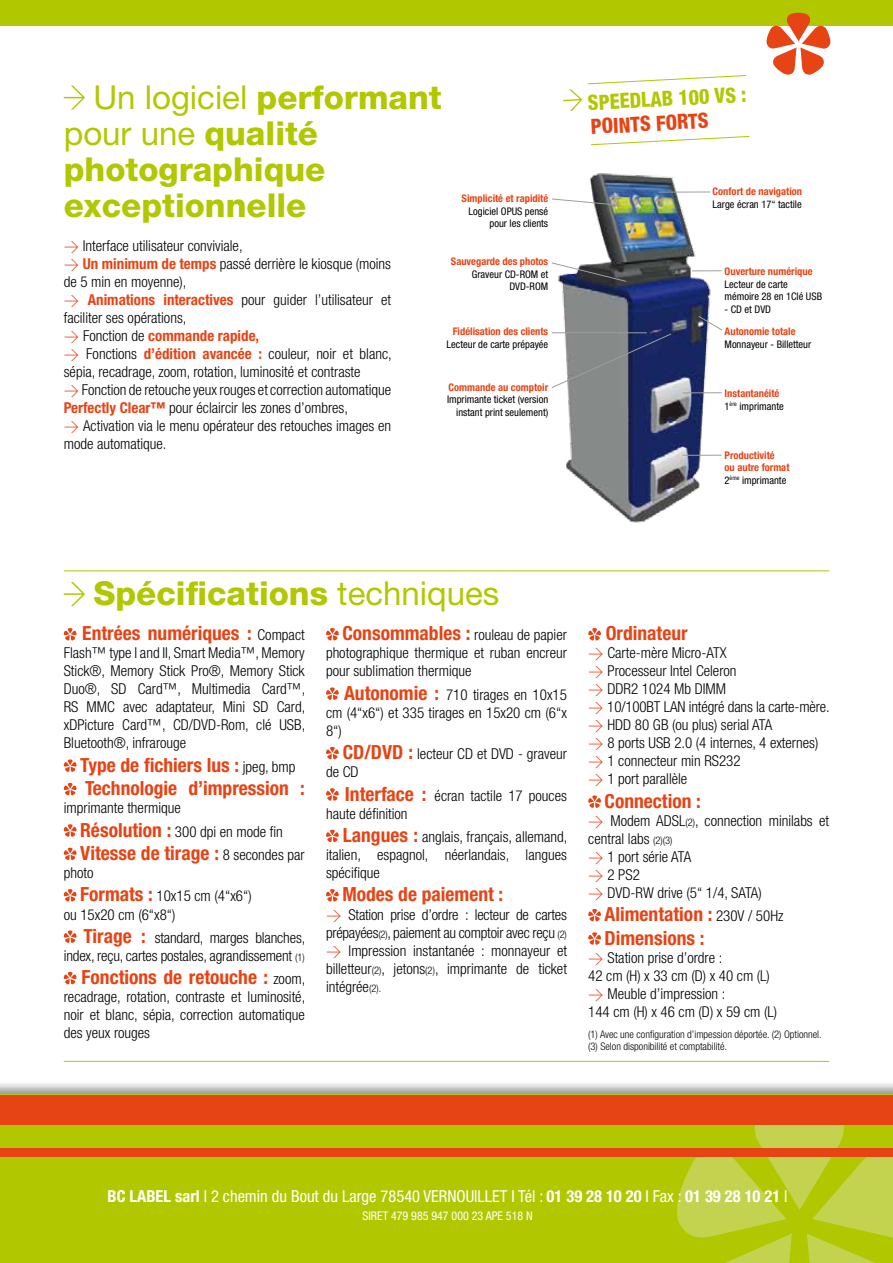
<style>
.page{position:relative;width:893px;height:1263px;background:#fff}
.page>*{position:absolute;margin:0;border:0;box-sizing:border-box;transform-origin:0 0}
.t1{font:800 33px/36px "Helvetica Neue LT Std";color:#b1c800}
.t2{font:800 condensed 21px "Helvetica Neue LT Std";color:#b1c800;scale:.95 1}
.t3{font:800 condensed 21px "Helvetica Neue LT Std";color:#e64415;scale:.95 1}
.t4{font:700 condensed 19.5px/23.4px "Helvetica Neue LT Std";color:#e64415}
.t5{font:condensed 16.5px "Helvetica Neue LT Std";color:#fff}
.t6{font:300 condensed 15px/18px "Helvetica Neue LT Std";color:#000}
.t7{font:condensed 12px "Helvetica Neue LT Std";color:#fff}
.t8{font:condensed 10.5px/12.6px "Helvetica Neue LT Std";color:#000;text-align:right}
.t9{font:700 condensed 10.5px/12.6px "Helvetica Neue LT Std";color:#e64415}
.t10{font:300 condensed 10.5px/12.6px "Helvetica Neue LT Std";color:#000}
.s1{font-weight:400}
.s2{font-family:"DIN";font-stretch:normal;color:#e64415}
.s3{font-weight:700;color:#e64415}
.s4{font-weight:400;color:#000}
.s5{font-weight:300;font-size:15px;color:#000}
.s6{font-weight:700;font-size:19.5px;color:#e64415}
.s7{font-size:10.5px}
.s8{font-weight:700}
</style>
<div class="page">
<div style="left:0;top:1080px;width:893px;height:183px;background:#000;opacity:.4"></div>
<div style="left:0;top:1095px;width:893px;height:168px;background:#b1c800"></div>
<div style="left:0;top:0;width:893px;height:26px;background:#b1c800"></div>
<svg style="left:767px;top:13px;width:63px;height:62px"></svg>
<svg style="left:677px;top:1124px;width:216px;height:139px"></svg>
<div style="left:0;top:1095px;width:893px;height:29px;background:#e64415"></div>
<div style="left:0;top:1148px;width:893px;height:9px;background:#e64415"></div>
<svg style="left:64px;top:86px;width:21px;height:24px"></svg>
<hr style="left:64px;top:1061px;width:765px;height:1px;background:#b1c800">
<hr style="left:64px;top:570px;width:765px;height:1px;background:#b1c800">
<svg style="left:64px;top:582px;width:21px;height:24px"></svg>
<svg style="left:64px;top:628px;width:13px;height:12px"></svg>
<svg style="left:64px;top:759px;width:13px;height:13px"></svg>
<svg style="left:64px;top:783px;width:13px;height:12px"></svg>
<svg style="left:64px;top:824px;width:13px;height:13px"></svg>
<svg style="left:64px;top:848px;width:13px;height:12px"></svg>
<svg style="left:64px;top:889px;width:13px;height:12px"></svg>
<svg style="left:64px;top:930px;width:13px;height:13px"></svg>
<svg style="left:64px;top:972px;width:13px;height:12px"></svg>
<svg style="left:326px;top:628px;width:13px;height:12px"></svg>
<svg style="left:326px;top:687px;width:13px;height:13px"></svg>
<svg style="left:326px;top:747px;width:13px;height:12px"></svg>
<svg style="left:326px;top:788px;width:13px;height:13px"></svg>
<svg style="left:326px;top:830px;width:13px;height:12px"></svg>
<svg style="left:326px;top:889px;width:13px;height:12px"></svg>
<svg style="left:588px;top:628px;width:13px;height:12px"></svg>
<svg style="left:588px;top:795px;width:13px;height:13px"></svg>
<svg style="left:588px;top:909px;width:13px;height:12px"></svg>
<svg style="left:588px;top:932px;width:13px;height:13px"></svg>
<svg style="left:591px;top:136px;width:159px;height:9px"></svg>
<svg style="left:563px;top:75px;width:184px;height:36px"></svg>
<img style="left:559px;top:173px;width:163px;height:350px">
<svg style="left:552px;top:198px;width:70px;height:8px"></svg>
<hr style="left:658px;top:192px;width:52px;height:1px;background:#9c9e9f">
<hr style="left:692px;top:270px;width:30px;height:1px;background:#9c9e9f">
<svg style="left:698px;top:315px;width:25px;height:16px"></svg>
<hr style="left:682px;top:392px;width:40px;height:1px;background:#9c9e9f">
<hr style="left:682px;top:455px;width:40px;height:1px;background:#9c9e9f">
<svg style="left:552px;top:262px;width:75px;height:20px"></svg>
<hr style="left:552px;top:332px;width:95px;height:1px;background:#9c9e9f">
<svg style="left:551px;top:333px;width:121px;height:55px;background:#70768a"></svg>
<h1 class="t1" style="left:64px;top:79px;width:379px;text-indent:30px"><span class="s1">Un logiciel</span> performant <span class="s1">pour une</span> qualité photographique exceptionnelle</h1>
<p class="t6" style="left:64px;top:237px;width:329px"><span class="s2">&gt;</span> Interface utilisateur conviviale,<br><span class="s2">&gt;</span> <span class="s3">Un minimum de temps</span> passé derrière le kiosque (moins de 5 min en moyenne),<br><span class="s2">&gt;</span> <span class="s3">Animations interactives</span> pour guider l’utilisateur et faciliter ses opérations,<br><span class="s2">&gt;</span> Fonction de <span class="s3">commande rapide,<br></span><span class="s2">&gt;</span> Fonctions <span class="s3">d’édition avancée :</span> couleur, noir et blanc, sépia, recadrage, zoom, rotation, luminosité et contraste<br><span class="s2">&gt;</span> Fonction de retouche yeux rouges et correction automatique <span class="s3">Perfectly Clear™</span> pour éclaircir les zones d’ombres,<br><span class="s2">&gt;</span> Activation via le menu opérateur des retouches images en mode automatique.</p>
<p class="t9" style="left:462px;top:192px;width:88px">Simplicité et rapidité</p>
<p class="t8" style="left:469px;top:204px;width:81px">Logiciel OPUS pensé pour les clients</p>
<p class="t9" style="left:451px;top:255px;width:99px">Sauvegarde des photos</p>
<p class="t8" style="left:472px;top:268px;width:78px">Graveur CD-ROM et<br>DVD-ROM</p>
<p class="t9" style="left:453px;top:325px;width:97px">Fidélisation des clients</p>
<p class="t8" style="left:447px;top:338px;width:103px">Lecteur de carte prépayée</p>
<p class="t9" style="left:449px;top:380px;width:101px">Commande au comptoir</p>
<p class="t8" style="left:447px;top:393px;width:103px">Imprimante ticket (version instant print seulement)</p>
<h2 class="t2" style="left:587px;top:90px;width:168px;rotate:-3deg">SPEEDLAB 100 VS :</h2>
<h2 class="t3" style="left:590px;top:114px;width:126px;rotate:-3deg">POINTS FORTS</h2>
<p class="t9" style="left:713px;top:185px;width:91px">Confort de navigation</p>
<p class="t8" style="left:713px;top:198px;width:91px">Large écran 17“ tactile</p>
<p class="t9" style="left:725px;top:265px;width:90px">Ouverture numérique</p>
<p class="t8" style="left:725px;top:278px;width:99px;text-align:left">Lecteur de carte mémoire 28 en 1Clé USB</p>
<p class="t8" style="left:725px;top:303px;width:48px">- CD et DVD</p>
<p class="t9" style="left:725px;top:325px;width:73px">Autonomie totale</p>
<p class="t8" style="left:725px;top:337px;width:88px">Monnayeur - Billetteur</p>
<p class="t9" style="left:725px;top:387px;width:61px">Instantanéité<br><span class="s4">1</span><sup>ère</sup> <span class="s4">imprimante</span></p>
<p class="t9" style="left:725px;top:449px;width:66px">Productivité<br>ou autre format<br><span class="s4">2</span><sup>ème</sup> <span class="s4">imprimante</span></p>
<h1 class="t1" style="left:93px;top:575px;width:407px">Spécifications <span class="s1">techniques</span></h1>
<h3 class="t4" style="left:82px;top:621px;width:224px">Entrées numériques : <span class="s5">Compact</span></h3>
<p class="t6" style="left:64px;top:644px;width:243px;text-align:justify">Flash™ type I and II, Smart Media™, Memory Stick®, Memory Stick Pro®, Memory Stick Duo®, SD Card™, Multimedia Card™, RS MMC avec adaptateur, Mini SD Card, xDPicture Card™, CD/DVD-Rom, clé USB, Bluetooth®, infrarouge</p>
<h3 class="t4" style="left:80px;top:753px;width:226px">Type de fichiers lus : <span class="s5">jpeg, bmp<br></span>Technologie d’impression :</h3>
<p class="t6" style="left:80px;top:796px;width:204px;line-height:23.4px;text-indent:-16px">imprimante thermique<br><span class="s6">Résolution :</span> 300 dpi en mode fin</p>
<h3 class="t4" style="left:80px;top:841px;width:226px">Vitesse de tirage : <span class="s5">8 secondes par</span></h3>
<p class="t6" style="left:80px;top:861px;width:173px;line-height:23.4px;text-indent:-16px">photo<br><span class="s6">Formats :</span> 10x15 cm (4“x6“)</p>
<p class="t6" style="left:84px;top:902px;width:223px;line-height:23.4px;text-indent:-20px">ou 15x20 cm (6“x8“)<br><span class="s6">Tirage :</span> standard, marges blanches,</p>
<p class="t6" style="left:64px;top:946px;width:242px">index, reçu, cartes postales, agrandissement <span class="s7">(1)</span></p>
<h3 class="t4" style="left:82px;top:965px;width:225px">Fonctions de retouche : <span class="s5">zoom,</span></h3>
<p class="t6" style="left:64px;top:988px;width:243px;text-align:justify">recadrage, rotation, contraste et luminosité, noir et blanc, sépia, correction automatique des yeux rouges</p>
<p class="t6" style="left:326px;top:626px;width:242px;text-align:justify;text-indent:16px"><span class="s6">Consommables :</span> rouleau de papier photographique thermique et ruban encreur pour sublimation thermique</p>
<p class="t6" style="left:326px;top:685px;width:242px;text-align:justify;text-indent:18px"><span class="s6">Autonomie :</span> 710 tirages en 10x15 cm (4“x6“) et 335 tirages en 15x20 cm (6“x 8“)</p>
<p class="t6" style="left:326px;top:745px;width:242px;text-indent:17px"><span class="s6">CD/DVD :</span> lecteur CD et DVD - graveur de CD</p>
<p class="t6" style="left:326px;top:786px;width:242px;text-indent:19px"><span class="s6">Interface :</span> écran tactile 17 pouces haute définition</p>
<p class="t6" style="left:326px;top:828px;width:243px;text-align:justify;text-indent:17px"><span class="s6">Langues :</span> anglais, français, allemand, italien, espagnol, néerlandais, langues spécifique</p>
<h3 class="t4" style="left:342px;top:882px;width:162px">Modes de paiement :</h3>
<p class="t6" style="left:326px;top:905px;width:242px;text-align:justify"><span class="s2">&gt;</span> Station prise d’ordre : lecteur de cartes prépayées<span class="s7">(2)</span>, paiement au comptoir avec reçu <span class="s7">(2) </span><span class="s2">&gt;</span> Impression instantanée : monnayeur et billetteur<span class="s7">(2)</span>, jetons<span class="s7">(2)</span>, imprimante de ticket intégrée<span class="s7">(2).</span></p>
<h3 class="t4" style="left:606px;top:621px;width:83px">Ordinateur</h3>
<p class="t6" style="left:588px;top:644px;width:243px"><span class="s2">&gt;</span> Carte-mère Micro-ATX<br><span class="s2">&gt;</span> Processeur Intel Celeron<br><span class="s2">&gt;</span> DDR2 1024 Mb DIMM<br><span class="s2">&gt;</span> 10/100BT LAN intégré dans la carte-mère. <span class="s2">&gt;</span> HDD 80 GB (ou plus) serial ATA<br><span class="s2">&gt;</span> 8 ports USB 2.0 (4 internes, 4 externes) <span class="s2">&gt;</span> 1 connecteur min RS232<br><span class="s2">&gt;</span> 1 port parallèle</p>
<h3 class="t4" style="left:605px;top:789px;width:98px">Connection :</h3>
<p class="t6" style="left:588px;top:811px;width:242px"><span class="s2">&gt;</span> Modem ADSL<span class="s7">(2)</span>, connection minilabs et central labs <span class="s7">(2)(3)<br></span><span class="s2">&gt;</span> 1 port série ATA<br><span class="s2">&gt;</span> 2 PS2<br><span class="s2">&gt;</span> DVD-RW drive (5“ 1/4, SATA)</p>
<h3 class="t4" style="left:605px;top:902px;width:180px">Alimentation : <span class="s5">230V / 50Hz<br></span>Dimensions :</h3>
<p class="t6" style="left:588px;top:948px;width:190px"><span class="s2">&gt;</span> Station prise d’ordre :<br>42 cm (H) x 33 cm (D) x 40 cm (L) <span class="s2">&gt;</span> Meuble d’impression :<br>144 cm (H) x 46 cm (D) x 59 cm (L)</p>
<p class="t10" style="left:588px;top:1028px;width:235px">(1) Avec une configuration d’impession déportée. (2) Optionnel. (3) Selon disponibilité et comptabilité.</p>
<p class="t5" style="left:108px;top:1186px;width:681px"><span class="s8">BC LABEL sarl</span> I 2 chemin du Bout du Large 78540 VERNOUILLET I Tél : <span class="s8">01 39 28 10 20</span> I Fax : <span class="s8">01 39 28 10 21</span> I</p>
<p class="t7" style="left:362px;top:1209px;width:172px">SIRET 479 985 947 000 23 APE 518 N</p>
</div>
